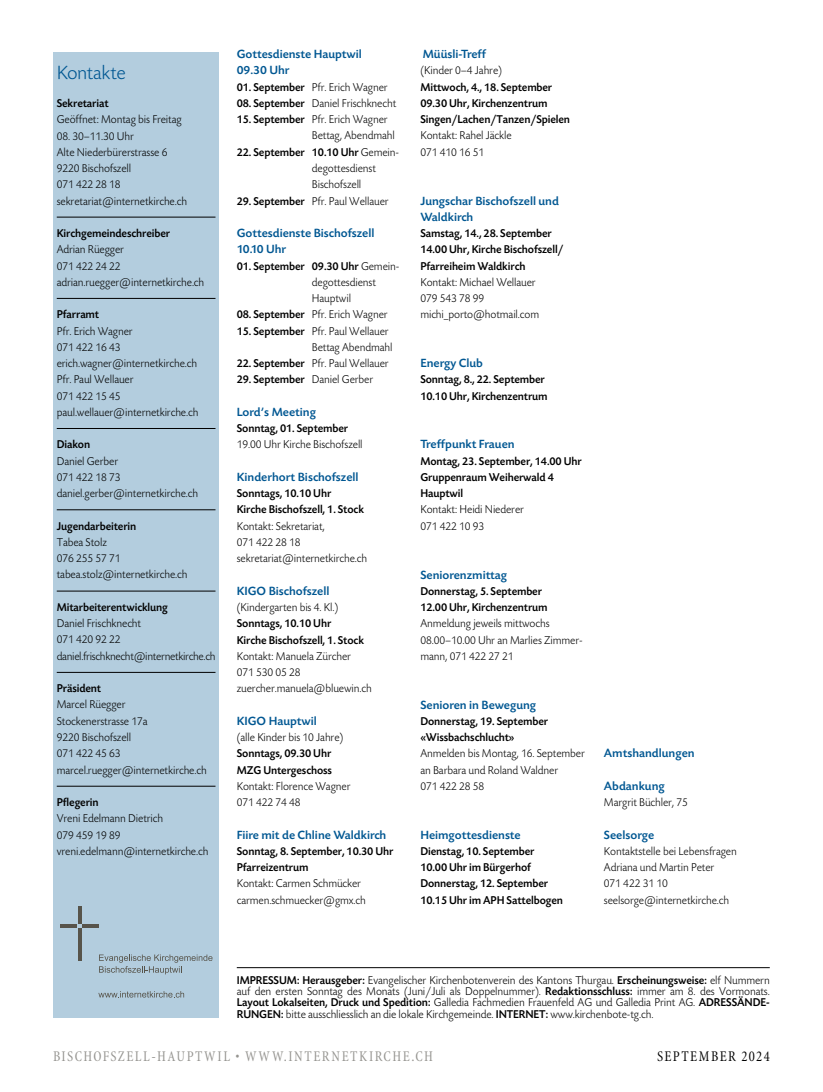
<style>
.page{position:relative;width:823px;height:1092px;background:#fff}
.page>*{position:absolute;margin:0;border:0;box-sizing:border-box;transform-origin:0 0}
.t1{font:300 20px "Today SBOP";letter-spacing:-.025em;color:#005792}
.t2{font:condensed 15px "Minion";letter-spacing:.105em;color:#959490;scale:.95 1}
.t3{font:condensed 15px "Minion";letter-spacing:.105em;color:#000;scale:.95 1}
.t4{font:500 12.5px/16.2px "Today SBOP";color:#005792}
.t5{font:300 11.88px/16.2px "Today SBOP";letter-spacing:-.01em;color:#000;scale:.95 1}
.t6{font:500 11.88px/16.2px "Today SBOP";letter-spacing:-.01em;color:#000;scale:.95 1}
.s1{font-weight:500}
.s2{font-weight:300}
</style>
<div class="page">
<hr style="left:237px;top:967px;width:532px;height:1px;background:#000">
<div style="left:53px;top:52px;width:166px;height:965px;background:#b3cdde"></div>
<hr style="left:57px;top:217px;width:158px;height:1px;background:#000">
<hr style="left:57px;top:298px;width:158px;height:1px;background:#000">
<hr style="left:57px;top:428px;width:158px;height:1px;background:#000">
<hr style="left:57px;top:509px;width:158px;height:1px;background:#000">
<hr style="left:57px;top:591px;width:158px;height:1px;background:#000">
<hr style="left:57px;top:672px;width:158px;height:1px;background:#000">
<hr style="left:57px;top:786px;width:158px;height:1px;background:#000">
<hr style="left:78px;top:928px;width:3px;height:32px;background:#57544b">
<hr style="left:78px;top:906px;width:3px;height:17px;background:#57544b">
<hr style="left:82px;top:924px;width:17px;height:3px;background:#57544b">
<hr style="left:60px;top:924px;width:17px;height:3px;background:#57544b">
<svg style="left:99px;top:954px;width:113px;height:20px"></svg>
<svg style="left:98px;top:991px;width:86px;height:6px"></svg>
<h1 class="t1" style="left:57px;top:62px;width:70px">Kontakte</h1>
<p class="t6" style="left:57px;top:95px;width:56px">Sekretariat</p>
<p class="t5" style="left:57px;top:112px;width:133px">Geöffnet: Montag bis Freitag</p>
<p class="t5" style="left:57px;top:128px;width:139px">08. 30–11.30 Uhr<br>Alte Niederbürerstrasse 6<br>9220 Bischofszell<br>071 422 28 18 sekretariat@internetkirche.ch</p>
<p class="t6" style="left:57px;top:225px;width:121px">Kirchgemeindeschreiber</p>
<p class="t5" style="left:57px;top:242px;width:157px">Adrian Rüegger<br>071 422 24 22 adrian.ruegger@internetkirche.ch</p>
<p class="t6" style="left:57px;top:307px;width:46px">Pfarramt</p>
<p class="t5" style="left:57px;top:323px;width:150px">Pfr. Erich Wagner<br>071 422 16 43 erich.wagner@internetkirche.ch<br>Pfr. Paul Wellauer<br>071 422 15 45 paul.wellauer@internetkirche.ch</p>
<p class="t6" style="left:57px;top:437px;width:37px">Diakon</p>
<p class="t5" style="left:57px;top:453px;width:150px">Daniel Gerber<br>071 422 18 73 daniel.gerber@internetkirche.ch</p>
<p class="t6" style="left:57px;top:518px;width:85px">Jugendarbeiterin</p>
<p class="t5" style="left:57px;top:534px;width:139px">Tabea Stolz<br>076 255 57 71 tabea.stolz@internetkirche.ch</p>
<p class="t6" style="left:57px;top:599px;width:118px">Mitarbeiterentwicklung</p>
<p class="t5" style="left:57px;top:615px;width:168px">Daniel Frischknecht<br>071 420 92 22 daniel.frischknecht@internetkirche.ch</p>
<p class="t6" style="left:57px;top:680px;width:48px">Präsident</p>
<p class="t5" style="left:57px;top:697px;width:159px">Marcel Rüegger<br>Stockenerstrasse 17a<br>9220 Bischofszell<br>071 422 45 63 marcel.ruegger@internetkirche.ch</p>
<p class="t6" style="left:57px;top:794px;width:46px">Pflegerin</p>
<p class="t5" style="left:57px;top:810px;width:161px">Vreni Edelmann Dietrich<br>079 459 19 89 vreni.edelmann@internetkirche.ch</p>
<p class="t4" style="left:237px;top:46px;width:127px">Gottesdienste Hauptwil<br>09.30 Uhr</p>
<p class="t5" style="left:237px;top:79px;width:160px"><span class="s1">01. September</span> Pfr. Erich Wagner</p>
<p class="t5" style="left:237px;top:95px;width:169px"><span class="s1">08. September</span> Daniel Frischknecht</p>
<p class="t5" style="left:312px;top:112px;width:89px;text-indent:-75px"><span class="s1">15. September</span> Pfr. Erich Wagner<br>Bettag, Abendmahl</p>
<p class="t5" style="left:312px;top:144px;width:93px;text-indent:-75px"><span class="s1">22. September 10.10 Uhr</span> Gemein&shy;degottesdienst<br>Bischofszell</p>
<p class="t5" style="left:237px;top:193px;width:161px"><span class="s1">29. September</span> Pfr. Paul Wellauer</p>
<p class="t4" style="left:237px;top:225px;width:139px">Gottesdienste Bischofszell<br>10.10 Uhr</p>
<p class="t5" style="left:312px;top:258px;width:94px;text-indent:-75px"><span class="s1">01. September 09.30 Uhr</span> Gemein&shy;degottesdienst<br>Hauptwil</p>
<p class="t5" style="left:237px;top:307px;width:160px"><span class="s1">08. September</span> Pfr. Erich Wagner</p>
<p class="t5" style="left:312px;top:323px;width:86px;text-indent:-75px"><span class="s1">15. September</span> Pfr. Paul Wellauer<br>Bettag Abendmahl</p>
<p class="t5" style="left:237px;top:355px;width:161px"><span class="s1">22. September</span> Pfr. Paul Wellauer</p>
<p class="t6" style="left:237px;top:372px;width:145px">29. September <span class="s2">Daniel Gerber</span></p>
<p class="t4" style="left:237px;top:404px;width:81px">Lord’s Meeting</p>
<p class="t6" style="left:237px;top:420px;width:119px">Sonntag, 01. September</p>
<p class="t5" style="left:237px;top:437px;width:134px">19.00 Uhr Kirche Bischofszell</p>
<p class="t4" style="left:237px;top:469px;width:123px">Kinderhort Bischofszell</p>
<p class="t6" style="left:237px;top:485px;width:135px">Sonntags, 10.10 Uhr<br>Kirche Bischofszell, 1. Stock</p>
<p class="t5" style="left:237px;top:518px;width:139px">Kontakt: Sekretariat,<br>071 422 28 18 sekretariat@internetkirche.ch</p>
<p class="t4" style="left:237px;top:583px;width:94px">KIGO Bischofszell</p>
<p class="t5" style="left:237px;top:599px;width:108px">(Kindergarten bis 4. Kl.)</p>
<p class="t6" style="left:237px;top:615px;width:135px">Sonntags, 10.10 Uhr<br>Kirche Bischofszell, 1. Stock</p>
<p class="t5" style="left:237px;top:648px;width:143px">Kontakt: Manuela Zürcher<br>071 530 05 28 zuercher.manuela@bluewin.ch</p>
<p class="t4" style="left:237px;top:713px;width:82px">KIGO Hauptwil</p>
<p class="t5" style="left:237px;top:729px;width:114px">(alle Kinder bis 10 Jahre)</p>
<p class="t6" style="left:237px;top:745px;width:102px">Sonntags, 09.30 Uhr<br>MZG Untergeschoss</p>
<p class="t5" style="left:237px;top:778px;width:121px">Kontakt: Florence Wagner<br>071 422 74 48</p>
<p class="t4" style="left:237px;top:826px;width:151px">Fiire mit de Chline Waldkirch</p>
<p class="t6" style="left:237px;top:843px;width:166px">Sonntag, 8. September, 10.30 Uhr<br>Pfarreizentrum</p>
<p class="t5" style="left:237px;top:875px;width:137px">Kontakt: Carmen Schmücker carmen.schmuecker@gmx.ch</p>
<p class="t4" style="left:422px;top:46px;width:65px">Müüsli-Treff</p>
<p class="t5" style="left:420px;top:63px;width:87px">(Kinder 0–4 Jahre)</p>
<p class="t6" style="left:420px;top:79px;width:159px">Mittwoch, 4., 18. September<br>09.30 Uhr, Kirchenzentrum<br>Singen/Lachen/Tanzen/Spielen</p>
<p class="t5" style="left:420px;top:128px;width:97px">Kontakt: Rahel Jäckle<br>071 410 16 51</p>
<p class="t4" style="left:420px;top:193px;width:140px">Jungschar Bischofszell und<br>Waldkirch</p>
<p class="t6" style="left:420px;top:225px;width:152px">Samstag, 14., 28. September<br>14.00 Uhr, Kirche Bischofszell/<br>Pfarreiheim Waldkirch</p>
<p class="t5" style="left:420px;top:274px;width:126px">Kontakt: Michael Wellauer<br>079 543 78 99 michi_porto@hotmail.com</p>
<p class="t4" style="left:420px;top:355px;width:64px">Energy Club</p>
<p class="t6" style="left:420px;top:372px;width:135px">Sonntag, 8., 22. September<br>10.10 Uhr, Kirchenzentrum</p>
<p class="t4" style="left:420px;top:436px;width:96px">Treffpunkt Frauen</p>
<p class="t6" style="left:420px;top:453px;width:171px">Montag, 23. September, 14.00 Uhr<br>Gruppenraum Weiherwald 4<br>Hauptwil</p>
<p class="t5" style="left:420px;top:502px;width:111px">Kontakt: Heidi Niederer<br>071 422 10 93</p>
<p class="t4" style="left:420px;top:566px;width:88px">Seniorenzmittag</p>
<p class="t6" style="left:420px;top:583px;width:135px">Donnerstag, 5. September<br>12.00 Uhr, Kirchenzentrum</p>
<p class="t5" style="left:420px;top:615px;width:172px">Anmeldung jeweils mittwochs<br>08.00–10.00 Uhr an Marlies Zimmer&shy;mann, 071 422 27 21</p>
<p class="t4" style="left:420px;top:696px;width:117px">Senioren in Bewegung</p>
<p class="t6" style="left:420px;top:713px;width:136px">Donnerstag, 19. September «Wissbachschlucht»</p>
<p class="t5" style="left:420px;top:745px;width:175px">Anmelden bis Montag, 16. September an Barbara und Roland Waldner<br>071 422 28 58</p>
<p class="t4" style="left:420px;top:826px;width:102px">Heimgottesdienste</p>
<p class="t6" style="left:420px;top:843px;width:151px">Dienstag, 10. September<br>10.00 Uhr im Bürgerhof<br>Donnerstag, 12. September<br>10.15 Uhr im APH Sattelbogen</p>
<p class="t4" style="left:603px;top:745px;width:92px">Amtshandlungen</p>
<p class="t4" style="left:603px;top:778px;width:62px">Abdankung</p>
<p class="t5" style="left:603px;top:794px;width:90px">Margrit Büchler, 75</p>
<p class="t4" style="left:603px;top:826px;width:52px">Seelsorge</p>
<p class="t5" style="left:603px;top:843px;width:141px">Kontaktstelle bei Lebensfragen<br>Adriana und Martin Peter<br>071 422 31 10 seelsorge@internetkirche.ch</p>
<p class="t5" style="left:237px;top:974px;width:562px;line-height:11.2px;text-align:justify"><span class="s1">IMPRESSUM: Herausgeber:</span> Evangelischer Kirchenbotenverein des Kantons Thurgau. <span class="s1">Erscheinungsweise:</span> elf Nummern auf den ersten Sonntag des Monats (Juni/Juli als Doppelnummer). <span class="s1">Redaktionsschluss:</span> immer am 8. des Vormonats.<br><span class="s1">Layout Lokalseiten, Druck und Spedition:</span> Galledia Fachmedien Frauenfeld AG und Galledia Print AG. <span class="s1">ADRESSÄNDE-RUNGEN:</span> bitte ausschliesslich an die lokale Kirchgemeinde. <span class="s1">INTERNET:</span> www.kirchenbote-tg.ch.</p>
<p class="t2" style="left:53px;top:1048px;width:401px">BISCHOFSZELL-HAUPTWIL • WWW.INTERNETKIRCHE.CH</p>
<p class="t3" style="left:656px;top:1048px;width:120px">SEPTEMBER 2024</p>
</div>
